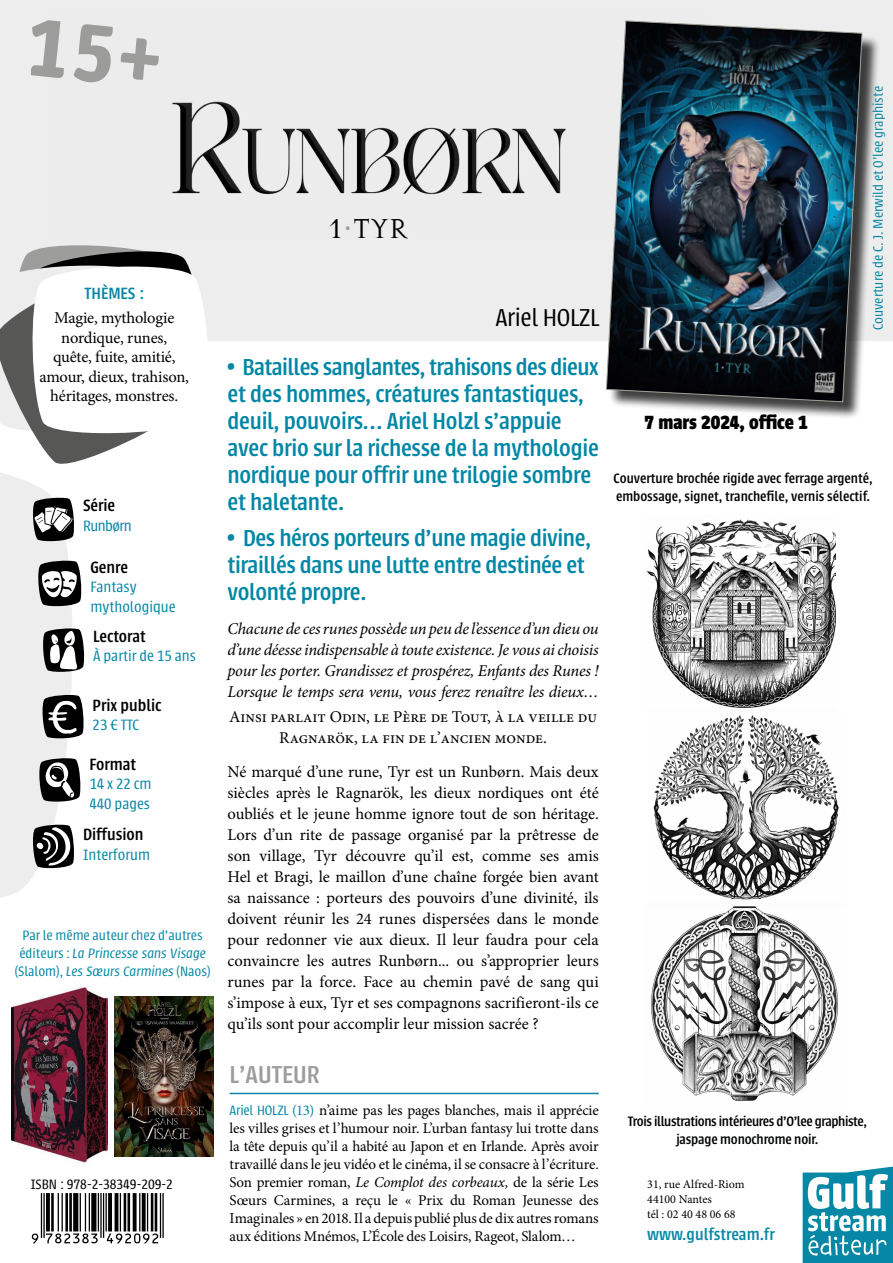
<style>
.page{position:relative;width:893px;height:1263px;background:#fff}
.page>*{position:absolute;margin:0;border:0;box-sizing:border-box;transform-origin:0 0}
.t1{font:300 27px "Urbana";letter-spacing:-.01em;color:#000}
.t2{font:500 27px "Urbana";color:#9d9d9c}
.t3{font:25.8px "Augustus";color:#000}
.t4{font:500 25.5px/27px "Urbana";letter-spacing:-.01em;color:#0187a5}
.t5{font:700 21px "Urbana";color:#000}
.t6{font:500 18px "Urbana";color:#000}
.t7{font:500 18px "Urbana";color:#0587a5}
.t8{font:16.5px/21px "Minion Pro";color:#000;text-align:center}
.t9{font:italic 16.5px/21px "Minion Pro";letter-spacing:-.015em;color:#000;text-align:justify}
.t10{font:300 16.5px/19.5px "Urbana";color:#0587a5}
.t11{font:300 16.5px "Urbana";letter-spacing:-.03em;color:#0587a5}
.t12{font:15px/18px "Minion Pro";letter-spacing:-.015em;color:#000;text-align:justify}
.t13{font:300 15px/18px "Urbana";color:#0587a5;text-align:center}
.t14{font:500 15px/18px "Urbana";color:#010202}
.t15{font:500 15px/18px "Urbana";letter-spacing:-.025em;color:#010202;text-align:center}
.t16{font:300 15px "Urbana";color:#000}
.t17{font:12px/15px "Minion Pro";color:#000}
.s1{font-style:italic}
.s2{font-family:"Urbana";font-weight:300;color:#0587a5}
.s3{color:#0587a5}
</style>
<div class="page">
<img style="left:12px;top:986px;width:96px;height:177px">
<hr style="left:230px;top:1093px;width:369px;height:1px;background:#0587a5">
<div style="left:0;top:0;width:893px;height:340px;background:#ededed"></div>
<svg style="left:803px;top:1166px;width:90px;height:97px"></svg>
<div style="left:608px;top:23px;width:272px;height:397px;background:#000;opacity:.75"></div>
<img style="left:606px;top:23px;width:256px;height:379px">
<img style="left:115px;top:996px;width:99px;height:161px">
<svg style="left:0;top:245px;width:218px;height:653px"></svg>
<img style="left:172px;top:20px;width:533px;height:217px">
<svg style="left:346px;top:226px;width:4px;height:4px"></svg>
<img style="left:647px;top:519px;width:188px;height:189px">
<img style="left:653px;top:715px;width:186px;height:185px">
<img style="left:651px;top:906px;width:187px;height:195px">
<svg style="left:32px;top:1193px;width:132px;height:50px"></svg>
<h2 class="t3" style="left:329px;top:214px;width:82px">1 TYR</h2>
<p class="t7" style="left:84px;top:284px;width:61px">THÈMES :</p>
<p class="t8" style="left:39px;top:308px;width:151px;line-height:19.5px">Magie, mythologie nordique, runes,<br>quête, fuite, amitié, amour, dieux, trahison, héritages, monstres.</p>
<h1 class="t1" style="left:495px;top:303px;width:106px">Ariel HOLZL</h1>
<h3 class="t4" style="left:227px;top:354px;width:373px">• Batailles sanglantes, trahisons des dieux et des hommes, créatures fantastiques, deuil, pouvoirs… Ariel Holzl s’appuie avec brio sur la richesse de la mythologie nordique pour offrir une trilogie sombre et haletante.</h3>
<h3 class="t4" style="left:227px;top:525px;width:365px">• Des héros porteurs d’une magie divine, tiraillés dans une lutte entre destinée et volonté propre.</h3>
<p class="t9" style="left:227px;top:618px;width:373px">Chacune de ces runes possède un peu de l’essence d’un dieu ou d’une déesse indispensable à toute existence. Je vous ai choisis pour les porter. Grandissez et prospérez, Enfants des Runes !<br>Lorsque le temps sera venu, vous ferez renaître les dieux…</p>
<p class="t8" style="left:229px;top:706px;width:369px">Ainsi parlait Odin, le Père de Tout, à la veille du<br>Ragnarök, la fin de l’ancien monde.</p>
<p class="t8" style="left:227px;top:761px;width:373px;text-align:justify">Né marqué d’une rune, Tyr est un Runbørn. Mais deux siècles après le Ragnarök, les dieux nordiques ont été oubliés et le jeune homme ignore tout de son héritage.<br>Lors d’un rite de passage organisé par la prêtresse de son village, Tyr découvre qu’il est, comme ses amis Hel et Bragi, le maillon d’une chaîne forgée bien avant sa naissance : porteurs des pouvoirs d’une divinité, ils doivent réunir les 24 runes dispersées dans le monde pour redonner vie aux dieux. Il leur faudra pour cela convaincre les autres Runbørn... ou s’approprier leurs runes par la force. Face au chemin pavé de sang qui s’impose à eux, Tyr et ses compagnons sacrifieront-ils ce qu’ils sont pour accomplir leur mission sacrée ?</p>
<p class="t6" style="left:83px;top:496px;width:34px">Série</p>
<p class="t11" style="left:83px;top:517px;width:50px">Runbørn</p>
<p class="t6" style="left:91px;top:558px;width:39px">Genre</p>
<p class="t10" style="left:91px;top:578px;width:87px">Fantasy mythologique</p>
<p class="t6" style="left:93px;top:627px;width:54px">Lectorat</p>
<p class="t10" style="left:93px;top:647px;width:104px">À partir de 15 ans</p>
<p class="t6" style="left:93px;top:695px;width:70px">Prix public</p>
<p class="t10" style="left:93px;top:715px;width:48px">23 € TTC</p>
<p class="t6" style="left:89px;top:754px;width:48px">Format</p>
<p class="t10" style="left:89px;top:774px;width:64px">14 x 22 cm<br>440 pages</p>
<p class="t6" style="left:83px;top:825px;width:62px">Diffusion</p>
<p class="t10" style="left:83px;top:845px;width:68px">Interforum</p>
<p class="t13" style="left:14px;top:927px;width:198px">Par le même auteur chez d’autres éditeurs : <span class="s1">La Princesse sans Visage </span>(Slalom), <span class="s1">Les Sœurs Carmines</span> (Naos)</p>
<p class="t16" style="left:31px;top:1176px;width:144px">ISBN : 978-2-38349-209-2</p>
<h1 class="t2" style="left:230px;top:1060px;width:91px">L’AUTEUR</h1>
<p class="t12" style="left:230px;top:1102px;width:371px"><span class="s2">Ariel HOLZL</span> <span class="s3">(13)</span> n’aime pas les pages blanches, mais il apprécie les villes grises et l’humour noir. L’urban fantasy lui trotte dans la tête depuis qu’il a habité au Japon et en Irlande. Après avoir travaillé dans le jeu vidéo et le cinéma, il se consacre à l’écriture.<br>Son premier roman, <span class="s1">Le Complot des corbeaux,</span> de la série Les Sœurs Carmines, a reçu le « Prix du Roman Jeunesse des Imaginales » en 2018. Il a depuis publié plus de dix autres romans aux éditions Mnémos, L’École des Loisirs, Rageot, Slalom…</p>
<p class="t5" style="left:645px;top:411px;width:165px">7 mars 2024, office 1</p>
<p class="t13" style="left:869px;top:330px;width:245px;rotate:-90deg">Couverture de C. J. Merwild et O’lee graphiste</p>
<p class="t14" style="left:614px;top:470px;width:261px">Couverture brochée rigide avec ferrage argenté, embossage, signet, tranchefile, vernis sélectif.</p>
<p class="t15" style="left:628px;top:1113px;width:241px">Trois illustrations intérieures d’O’lee graphiste, jaspage monochrome noir.</p>
<p class="t17" style="left:647px;top:1176px;width:99px">31, rue Alfred-Riom<br>44100 Nantes<br>tél : 02 40 48 06 68</p>
<p class="t7" style="left:647px;top:1225px;width:129px">www.gulfstream.fr</p>
</div>
